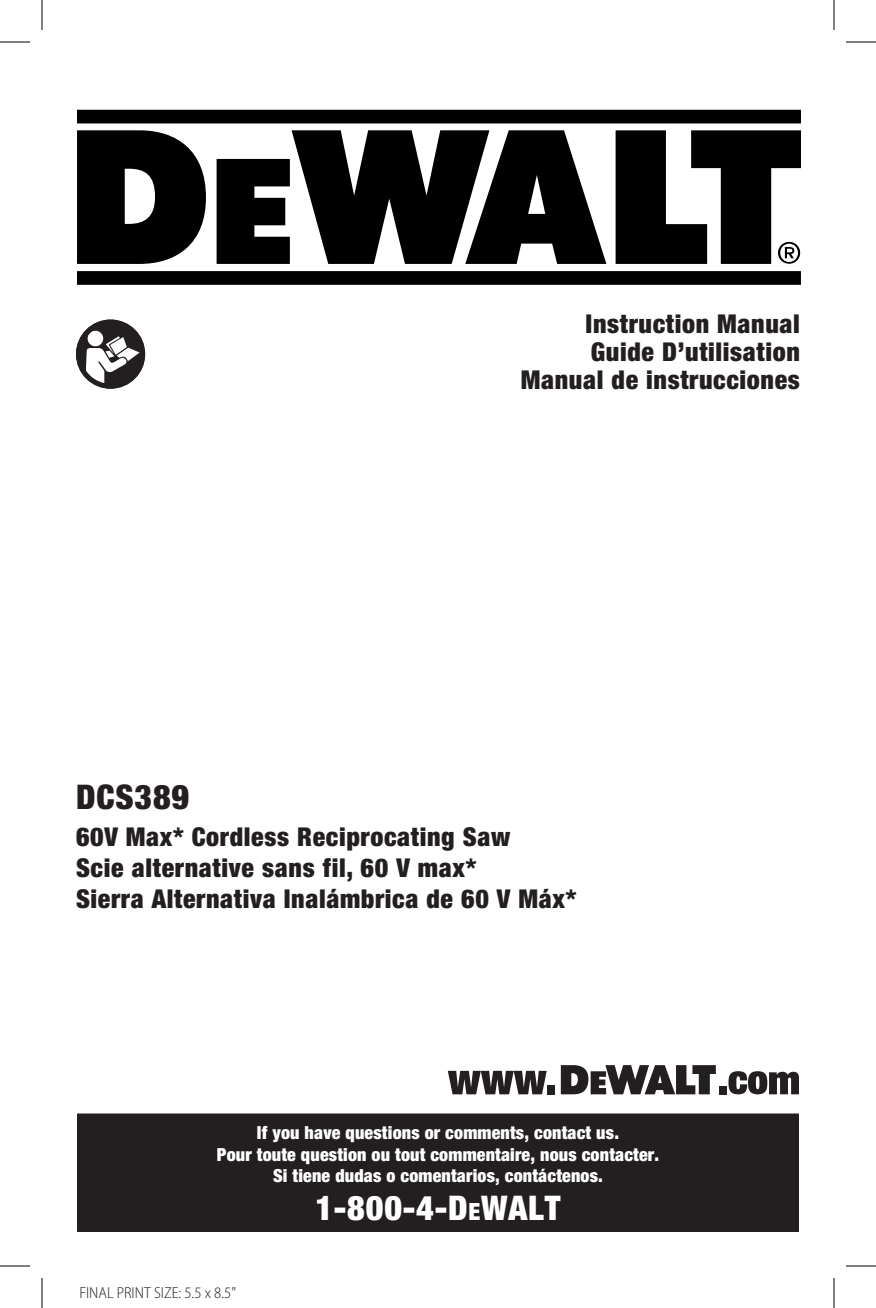
<style>
.page{position:relative;width:876px;height:1308px;background:#fff}
.page>*{position:absolute;margin:0;border:0;box-sizing:border-box;transform-origin:0 0}
.t1{font:900 condensed 34px "Helvetica Neue LT Std";color:#fff}
.t2{font:900 condensed 34px "Helvetica Neue LT Std";letter-spacing:.025em;color:#231f20}
.t3{font:900 condensed 26px/28px "Helvetica Neue LT Std";letter-spacing:.025em;color:#231f20;text-align:right}
.t4{font:900 condensed 18px/21.6px "Helvetica Neue LT Std";letter-spacing:.01em;color:#fff;text-align:center}
.t5{font:300 semi-condensed 16px "Myriad Pro";color:#231f20}
.s1{font-style:inherit}
.s2{font-size:23.8px}
</style>
<div class="page">
<svg style="left:448px;top:1071px;width:99px;height:23px"></svg>
<div style="left:547px;top:1085px;width:7px;height:9px;background:#231f20"></div>
<div style="left:719px;top:1086px;width:7px;height:8px;background:#231f20"></div>
<svg style="left:728px;top:1071px;width:71px;height:23px"></svg>
<svg style="left:561px;top:1065px;width:155px;height:29px"></svg>
<div style="left:78px;top:1114px;width:720px;height:117px;background:#231f20"></div>
<div style="left:77px;top:1113px;width:722px;height:119px;border:2px solid #231f20"></div>
<svg style="left:76px;top:320px;width:69px;height:69px"></svg>
<svg style="left:77px;top:110px;width:724px;height:175px;fill:#000"></svg>
<hr style="left:0;top:42px;width:30px;height:1px;background:#000">
<hr style="left:846px;top:42px;width:30px;height:1px;background:#000">
<hr style="left:0;top:1266px;width:30px;height:1px;background:#000">
<hr style="left:846px;top:1266px;width:30px;height:1px;background:#000">
<hr style="left:42px;top:0;width:1px;height:30px;background:#000">
<hr style="left:42px;top:1278px;width:1px;height:30px;background:#000">
<hr style="left:834px;top:0;width:1px;height:30px;background:#000">
<hr style="left:834px;top:1278px;width:1px;height:30px;background:#000">
<p class="t3" style="left:521px;top:309px;width:281px">Instruction Manual<br>Guide D’utilisation<br>Manual de instrucciones</p>
<h1 class="t2" style="left:76px;top:776px;width:115px">DCS389</h1>
<p class="t3" style="left:76px;top:821px;width:502px;line-height:31.2px;text-align:left">60V Max* Cordless Reciprocating Saw<br>Scie alternative sans fil, 60 V max*<br>Sierra Alternativa Inalámbrica de 60 V Máx*</p>
<p class="t4" style="left:217px;top:1122px;width:444px">If you have questions or comments, contact us.<br>Pour toute question ou tout commentaire, nous contacter.<br>Si tiene dudas o comentarios, contáctenos.</p>
<h1 class="t1" style="left:315px;top:1187px;width:247px">1-800-4-<span class="s1">D</span><span class="s2">e</span><span class="s1">WALT</span></h1>
<p class="t5" style="left:79px;top:1283px;width:158px">FINAL PRINT SIZE: 5.5 x 8.5"</p>
</div>
